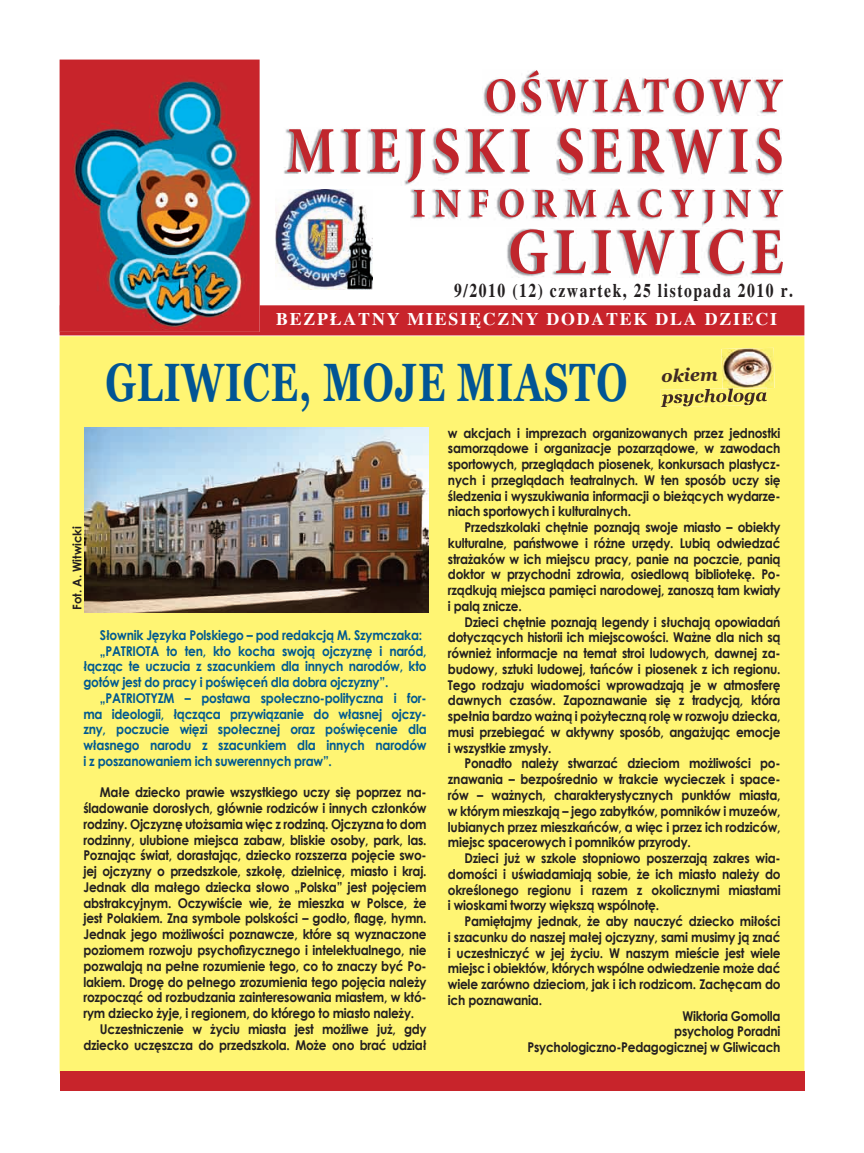
<style>
.page{position:relative;width:864px;height:1153px;background:#fff}
.page>*{position:absolute;margin:0;border:0;box-sizing:border-box;transform-origin:0 0}
.t1{font:700 54px "Georgia";letter-spacing:.025em;color:#015594;scale:.7 1}
.t2{font:700 19.5px "Times New Roman";letter-spacing:.1em;color:#231f20;scale:.8 1}
.t3{font:700 17.85px "Times New Roman";letter-spacing:.1em;color:#fff}
.t4{font:italic 700 17.85px "Georgia";color:#402a23}
.t5{font:700 13.5px/15.8px "Century Gothic";letter-spacing:-.02em;color:#231f20;text-align:justify;scale:.9 1}
.t6{font:700 13.5px "Century Gothic";letter-spacing:-.02em;color:#015a91;scale:.9 1}
.t7{font:700 12px "Century Gothic";letter-spacing:-.01em;color:#231f20}
</style>
<div class="page">
<div style="left:60px;top:336px;width:744px;height:735px;background:#fff573"></div>
<img style="left:276px;top:189px;width:96px;height:100px">
<div style="left:60px;top:305px;width:744px;height:30px;background:#c8242b"></div>
<div style="left:60px;top:1071px;width:744px;height:19px;background:#c8242b"></div>
<div style="left:60px;top:60px;width:199px;height:272px;background:#c8242b"></div>
<img style="left:72px;top:75px;width:181px;height:254px">
<img style="left:483px;top:87px;width:292px;height:28px">
<svg style="left:486px;top:70px;width:296px;height:42px"></svg>
<svg style="left:287px;top:128px;width:494px;height:54px"></svg>
<img style="left:410px;top:188px;width:297px;height:38px">
<svg style="left:414px;top:189px;width:368px;height:34px"></svg>
<img style="left:507px;top:228px;width:274px;height:49px">
<svg style="left:510px;top:229px;width:272px;height:45px"></svg>
<svg style="left:659px;top:388px;width:107px;height:19px;background:#c9bc5e"></svg>
<img style="left:721px;top:348px;width:53px;height:40px">
<img style="left:722px;top:387px;width:44px;height:2px">
<img style="left:85px;top:427px;width:344px;height:185px">
<h2 class="t2" style="left:454px;top:279px;width:425px">9/2010 (12) czwartek, 25 listopada 2010 r.</h2>
<h3 class="t3" style="left:276px;top:309px;width:502px">BEZPŁATNY MIESIĘCZNY DODATEK DLA DZIECI</h3>
<h1 class="t1" style="left:105px;top:352px;width:747px">GLIWICE, MOJE MIASTO</h1>
<h3 class="t4" style="left:661px;top:365px;width:58px;rotate:-1deg">okiem</h3>
<p class="t7" style="left:68px;top:609px;width:85px;rotate:-90deg">Fot. A. Witwicki</p>
<p class="t6" style="left:100px;top:624px;width:359px">Słownik Języka Polskiego – pod redakcją M. Szymczaka:</p>
<p class="t6" style="left:100px;top:640px;width:364px">„PATRIOTA to ten, kto kocha swoją ojczyznę i naród,</p>
<p class="t6" style="left:83px;top:656px;width:382px">łącząc te uczucia z szacunkiem dla innych narodów, kto</p>
<p class="t6" style="left:83px;top:672px;width:340px">gotów jest do pracy i poświęceń dla dobra ojczyzny”.</p>
<p class="t6" style="left:100px;top:687px;width:364px">„PATRIOTYZM – postawa społeczno-polityczna i for-</p>
<p class="t6" style="left:83px;top:703px;width:382px">ma ideologii, łącząca przywiązanie do własnej ojczy-</p>
<p class="t6" style="left:83px;top:719px;width:383px">zny, poczucie więzi społecznej oraz poświęcenie dla</p>
<p class="t6" style="left:83px;top:735px;width:382px">własnego narodu z szacunkiem dla innych narodów</p>
<p class="t6" style="left:83px;top:750px;width:277px">i z poszanowaniem ich suwerennych praw”.</p>
<p class="t5" style="left:100px;top:784px;width:364px">Małe dziecko prawie wszystkiego uczy się poprzez na-</p>
<p class="t5" style="left:83px;top:799px;width:382px">śladowanie dorosłych, głównie rodziców i innych członków</p>
<p class="t5" style="left:83px;top:815px;width:383px">rodziny. Ojczyznę utożsamia więc z rodziną. Ojczyzna to dom</p>
<p class="t5" style="left:83px;top:831px;width:383px">rodzinny, ulubione miejsca zabaw, bliskie osoby, park, las.</p>
<p class="t5" style="left:83px;top:847px;width:383px">Poznając świat, dorastając, dziecko rozszerza pojęcie swo-</p>
<p class="t5" style="left:83px;top:862px;width:383px">jej ojczyzny o przedszkole, szkołę, dzielnicę, miasto i kraj.</p>
<p class="t5" style="left:83px;top:878px;width:383px">Jednak dla małego dziecka słowo „Polska” jest pojęciem</p>
<p class="t5" style="left:83px;top:894px;width:383px">abstrakcyjnym. Oczywiście wie, że mieszka w Polsce, że</p>
<p class="t5" style="left:83px;top:910px;width:383px">jest Polakiem. Zna symbole polskości – godło, flagę, hymn.</p>
<p class="t5" style="left:83px;top:925px;width:383px">Jednak jego możliwości poznawcze, które są wyznaczone</p>
<p class="t5" style="left:83px;top:941px;width:383px">poziomem rozwoju psychofizycznego i intelektualnego, nie</p>
<p class="t5" style="left:83px;top:957px;width:383px">pozwalają na pełne rozumienie tego, co to znaczy być Po-</p>
<p class="t5" style="left:83px;top:973px;width:382px">lakiem. Drogę do pełnego zrozumienia tego pojęcia należy</p>
<p class="t5" style="left:83px;top:988px;width:383px">rozpocząć od rozbudzania zainteresowania miastem, w któ-</p>
<p class="t5" style="left:83px;top:1004px;width:369px">rym dziecko żyje, i regionem, do którego to miasto należy.</p>
<p class="t5" style="left:100px;top:1020px;width:364px">Uczestniczenie w życiu miasta jest możliwe już, gdy</p>
<p class="t5" style="left:83px;top:1036px;width:382px">dziecko uczęszcza do przedszkola. Może ono brać udział</p>
<p class="t5" style="left:448px;top:424px;width:371px">w akcjach i imprezach organizowanych przez jednostki samorządowe i organizacje pozarządowe, w zawodach sportowych, przeglądach piosenek, konkursach plastycz&shy;nych i przeglądach teatralnych. W ten sposób uczy się śledzenia i wyszukiwania informacji o bieżących wydarze&shy;niach sportowych i kulturalnych.</p>
<p class="t5" style="left:448px;top:518px;width:371px;text-indent:16px">Przedszkolaki chętnie poznają swoje miasto – obiekty kulturalne, państwowe i różne urzędy. Lubią odwiedzać strażaków w ich miejscu pracy, panie na poczcie, panią doktor w przychodni zdrowia, osiedlową bibliotekę. Po&shy;rządkują miejsca pamięci narodowej, zanoszą tam kwiaty i palą znicze.</p>
<p class="t5" style="left:448px;top:613px;width:371px;text-indent:16px">Dzieci chętnie poznają legendy i słuchają opowiadań dotyczących historii ich miejscowości. Ważne dla nich są również informacje na temat stroi ludowych, dawnej za&shy;budowy, sztuki ludowej, tańców i piosenek z ich regionu.<br>Tego rodzaju wiadomości wprowadzają je w atmosferę dawnych czasów. Zapoznawanie się z tradycją, która spełnia bardzo ważną i pożyteczną rolę w rozwoju dziecka, musi przebiegać w aktywny sposób, angażując emocje i wszystkie zmysły.</p>
<p class="t5" style="left:448px;top:755px;width:371px;text-indent:16px">Ponadto należy stwarzać dzieciom możliwości po&shy;znawania – bezpośrednio w trakcie wycieczek i space&shy;rów – ważnych, charakterystycznych punktów miasta, w którym mieszkają – jego zabytków, pomników i muzeów, lubianych przez mieszkańców, a więc i przez ich rodziców, miejsc spacerowych i pomników przyrody.</p>
<p class="t5" style="left:448px;top:849px;width:371px;text-indent:16px">Dzieci już w szkole stopniowo poszerzają zakres wia&shy;domości i uświadamiają sobie, że ich miasto należy do określonego regionu i razem z okolicznymi miastami i wioskami tworzy większą wspólnotę.</p>
<p class="t5" style="left:464px;top:912px;width:352px">Pamiętajmy jednak, że aby nauczyć dziecko miłości</p>
<p class="t5" style="left:448px;top:928px;width:371px">i szacunku do naszej małej ojczyzny, sami musimy ją znać</p>
<p class="t5" style="left:448px;top:944px;width:371px">i uczestniczyć w jej życiu. W naszym mieście jest wiele</p>
<p class="t5" style="left:448px;top:959px;width:371px">miejsc i obiektów, których wspólne odwiedzenie może dać</p>
<p class="t5" style="left:448px;top:975px;width:371px">wiele zarówno dzieciom, jak i ich rodzicom. Zachęcam do</p>
<p class="t5" style="left:448px;top:991px;width:106px">ich poznawania.</p>
<p class="t5" style="left:682px;top:1007px;width:110px">Wiktoria Gomolla</p>
<p class="t5" style="left:674px;top:1022px;width:119px">psycholog Poradni</p>
<p class="t5" style="left:527px;top:1038px;width:282px">Psychologiczno-Pedagogicznej w Gliwicach</p>
</div>
